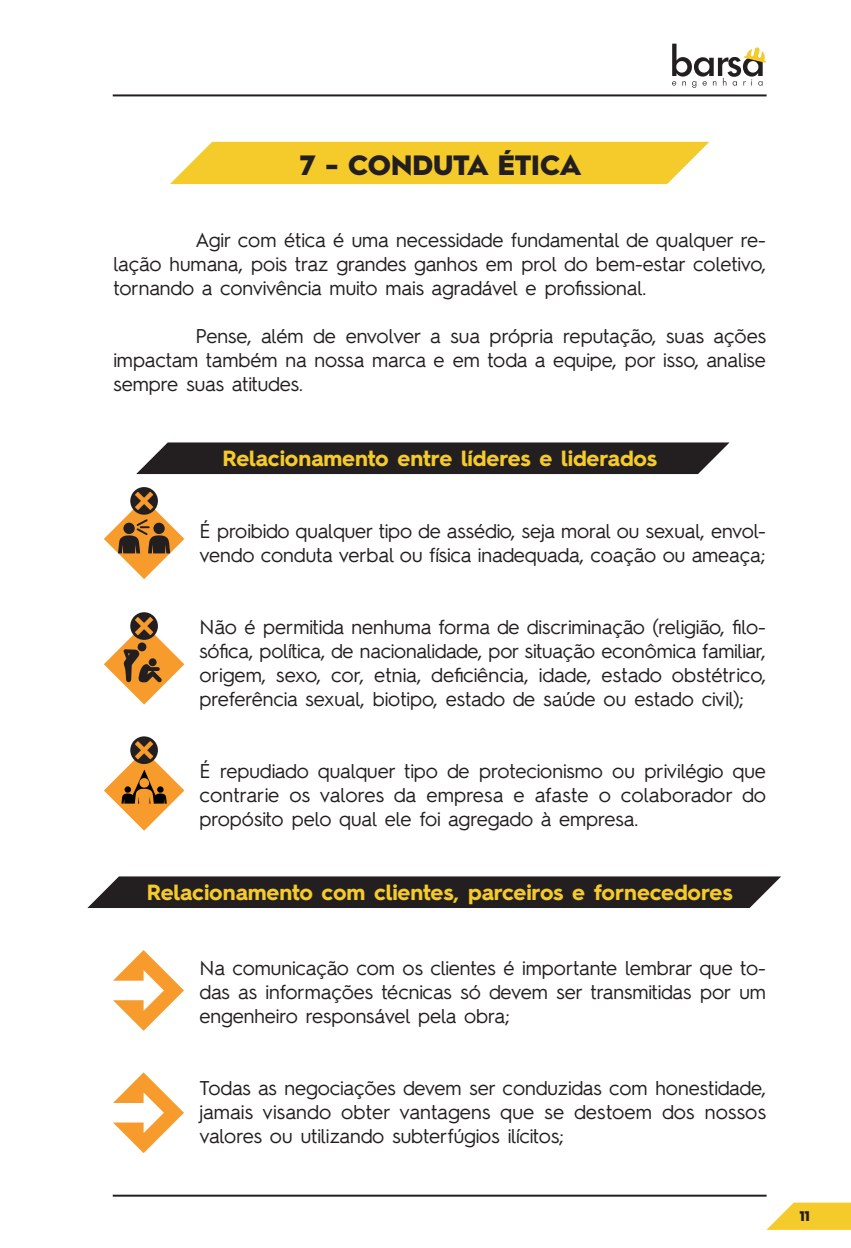
<style>
.page{position:relative;width:851px;height:1248px;background:#fff}
.page>*{position:absolute;margin:0;border:0;box-sizing:border-box;transform-origin:0 0}
.t1{font:900 28px "Hurme Geometric Sans 2";color:#231f20}
.t2{font:700 22px "Hurme Geometric Sans 2";letter-spacing:-.005em;color:#f5ca2b}
.t3{font:20px/24px "Hurme Geometric Sans 2";color:#231f20;text-align:justify}
.t4{font:900 14px "Hurme Geometric Sans 2";color:#231f20}
</style>
<div class="page">
<svg style="left:136px;top:442px;width:593px;height:32px;background:#302d2e"></svg>
<svg style="left:88px;top:876px;width:693px;height:31px;background:#2f2b2c"></svg>
<svg style="left:170px;top:142px;width:539px;height:42px;background:#f5ce3b"></svg>
<div style="left:130px;top:487px;width:28px;height:27px;background:#231f20;border-radius:50%"></div>
<svg style="left:104px;top:491px;width:80px;height:88px"></svg>
<div style="left:130px;top:612px;width:28px;height:28px;background:#231f20;border-radius:50%"></div>
<svg style="left:104px;top:617px;width:80px;height:87px"></svg>
<svg style="left:130px;top:736px;width:28px;height:28px"></svg>
<svg style="left:113px;top:950px;width:71px;height:80px"></svg>
<svg style="left:113px;top:1072px;width:71px;height:80px"></svg>
<svg style="left:104px;top:741px;width:80px;height:89px"></svg>
<svg style="left:767px;top:1202px;width:83px;height:27px"></svg>
<hr style="left:113px;top:94px;width:653px;height:2px;background:#231f20">
<hr style="left:113px;top:1194px;width:653px;height:2px;background:#231f20">
<svg style="left:672px;top:44px;width:93px;height:44px"></svg>
<h1 class="t1" style="left:300px;top:146px;width:283px">7 - CONDUTA ÉTICA</h1>
<p class="t3" style="left:113px;top:227px;width:653px;text-indent:82px">Agir com ética é uma necessidade fundamental de qualquer re&shy;lação humana, pois traz grandes ganhos em prol do bem-estar coletivo, tornando a convivência muito mais agradável e profissional.</p>
<p class="t3" style="left:113px;top:323px;width:654px;text-indent:82px">Pense, além de envolver a sua própria reputação, suas ações impactam também na nossa marca e em toda a equipe, por isso, analise sempre suas atitudes.</p>
<p class="t2" style="left:222px;top:442px;width:436px">Relacionamento entre líderes e liderados</p>
<p class="t3" style="left:199px;top:517px;width:567px">É proibido qualquer tipo de assédio, seja moral ou sexual, envol&shy;vendo conduta verbal ou física inadequada, coação ou ameaça;</p>
<p class="t3" style="left:199px;top:613px;width:568px">Não é permitida nenhuma forma de discriminação (religião, filo&shy;sófica, política, de nacionalidade, por situação econômica familiar, origem, sexo, cor, etnia, deficiência, idade, estado obstétrico, preferência sexual, biotipo, estado de saúde ou estado civil);</p>
<p class="t3" style="left:199px;top:757px;width:568px">É repudiado qualquer tipo de protecionismo ou privilégio que contrarie os valores da empresa e afaste o colaborador do propósito pelo qual ele foi agregado à empresa.</p>
<p class="t2" style="left:147px;top:877px;width:587px">Relacionamento com clientes, parceiros e fornecedores</p>
<p class="t3" style="left:199px;top:954px;width:567px">Na comunicação com os clientes é importante lembrar que to&shy;das as informações técnicas só devem ser transmitidas por um engenheiro responsável pela obra;</p>
<p class="t3" style="left:199px;top:1074px;width:568px">Todas as negociações devem ser conduzidas com honestidade, jamais visando obter vantagens que se destoem dos nossos valores ou utilizando subterfúgios ilícitos;</p>
<p class="t4" style="left:799px;top:1206px;width:12px">11</p>
</div>
